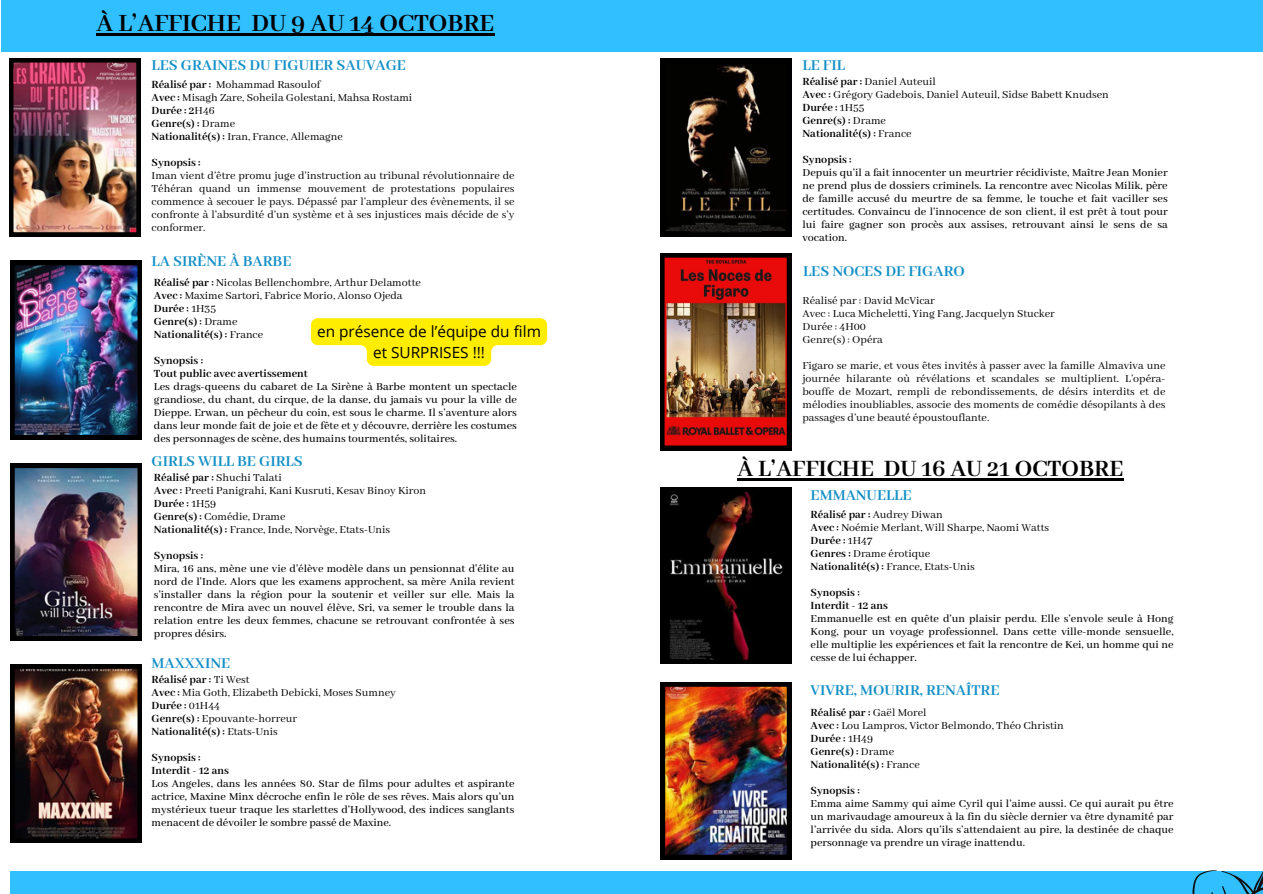
<style>
.page{position:relative;width:1263px;height:894px;background:#fff}
.page>*{position:absolute;margin:0;border:0;box-sizing:border-box;transform-origin:0 0}
.t1{font:700 27px "Abhaya Libre";color:#000}
.t2{font:700 25.5px "Abhaya Libre";color:#000}
.t3{font:700 16.5px "Abhaya Libre";color:#1590c6}
.t4{font:15.45px/20.7px "Open Sans";color:#000;text-align:center}
.t5{font:500 12px/13px "Abhaya Libre";color:#000}
.t6{font:12px/13px "Abhaya Libre";color:#000;text-align:justify}
.t7{font:700 12px "Abhaya Libre";color:#000}
.s1{font-weight:700}
.s2{font-weight:400}
</style>
<div class="page">
<div style="left:621px;top:871px;width:642px;height:22px;background:#30bfff"></div>
<div style="left:10px;top:871px;width:632px;height:22px;background:#30bfff"></div>
<div style="left:594px;top:0;width:669px;height:51px;background:#30bfff"></div>
<div style="left:1px;top:0;width:632px;height:51px;background:#30bfff"></div>
<svg style="left:1192px;top:870px;width:71px;height:23px"></svg>
<img style="left:9px;top:58px;width:132px;height:179px">
<img style="left:10px;top:261px;width:132px;height:178px">
<img style="left:10px;top:463px;width:132px;height:177px">
<img style="left:10px;top:664px;width:132px;height:178px">
<svg style="left:660px;top:59px;width:131px;height:178px;background:#15110d"></svg>
<svg style="left:661px;top:487px;width:130px;height:176px;background:#110a09"></svg>
<img style="left:661px;top:682px;width:130px;height:176px">
<img style="left:660px;top:253px;width:131px;height:197px">
<hr style="left:97px;top:33px;width:144px;height:2px;background:#000">
<svg style="left:241px;top:33px;width:10px;height:2px"></svg>
<hr style="left:251px;top:33px;width:244px;height:2px;background:#000">
<hr style="left:738px;top:478px;width:136px;height:2px;background:#000">
<svg style="left:874px;top:478px;width:10px;height:2px"></svg>
<hr style="left:884px;top:478px;width:239px;height:2px;background:#000">
<svg style="left:311px;top:318px;width:236px;height:48px"></svg>
<p class="t1" style="left:97px;top:8px;width:399px">À L’AFFICHE DU 9 AU 14 OCTOBRE</p>
<p class="t3" style="left:152px;top:56px;width:256px">LES GRAINES DU FIGUIER SAUVAGE</p>
<p class="t6" style="left:152px;top:78px;width:170px"><span class="s1">Réalisé par :</span> Mohammad Rasoulof</p>
<p class="t6" style="left:152px;top:91px;width:262px"><span class="s1">Avec :</span> Misagh Zare, Soheila Golestani, Mahsa Rostami</p>
<p class="t7" style="left:152px;top:104px;width:65px">Durée : 2<span class="s2">H46</span></p>
<h2 class="t7" style="left:152px;top:117px;width:85px">Genre(s) : <span class="s2">Drame</span></h2>
<h1 class="t6" style="left:152px;top:130px;width:193px"><span class="s1">Nationalité(s) :</span> Iran, France, Allemagne</h1>
<p class="t7" style="left:152px;top:156px;width:51px">Synopsis :</p>
<p class="t6" style="left:152px;top:169px;width:364px">Iman vient d’être promu juge d’instruction au tribunal révolutionnaire de Téhéran quand un immense mouvement de protestations populaires commence à secouer le pays. Dépassé par l’ampleur des évènements, il se confronte à l’absurdité d’un système et à ses injustices mais décide de s’y conformer.</p>
<p class="t3" style="left:152px;top:252px;width:141px">LA SIRÈNE À BARBE</p>
<p class="t6" style="left:154px;top:277px;width:268px"><span class="s1">Réalisé par :</span> Nicolas Bellenchombre, Arthur Delamotte</p>
<p class="t6" style="left:154px;top:290px;width:250px"><span class="s1">Avec :</span> Maxime Sartori, Fabrice Morio, Alonso Ojeda</p>
<p class="t7" style="left:154px;top:302px;width:64px">Durée : <span class="s2">1H35</span></p>
<h2 class="t7" style="left:154px;top:315px;width:85px">Genre(s) : <span class="s2">Drame</span></h2>
<p class="t7" style="left:154px;top:328px;width:111px">Nationalité(s) : <span class="s2">France</span></p>
<p class="t5" style="left:154px;top:355px;width:364px"><span class="s1">Synopsis :<br>Tout public avec avertissement<br></span>Les drags-queens du cabaret de La Sirène à Barbe montent un spectacle grandiose, du chant, du cirque, de la danse, du jamais vu pour la ville de Dieppe. Erwan, un pêcheur du coin, est sous le charme. Il s’aventure alors dans leur monde fait de joie et de fête et y découvre, derrière les costumes des personnages de scène, des humains tourmentés, solitaires.</p>
<h4 class="t4" style="left:317px;top:321px;width:225px">en présence de l’équipe du film et SURPRISES !!!</h4>
<p class="t3" style="left:152px;top:452px;width:153px">GIRLS WILL BE GIRLS</p>
<p class="t6" style="left:154px;top:471px;width:129px"><span class="s1">Réalisé par :</span> Shuchi Talati</p>
<p class="t6" style="left:154px;top:484px;width:274px"><span class="s1">Avec :</span> Preeti Panigrahi, Kani Kusruti, Kesav Binoy Kiron</p>
<h4 class="t7" style="left:154px;top:497px;width:64px">Durée : <span class="s2">1H59</span></h4>
<h3 class="t6" style="left:154px;top:510px;width:133px"><span class="s1">Genre(s) :</span> Comédie, Drame</h3>
<p class="t6" style="left:154px;top:523px;width:238px"><span class="s1">Nationalité(s) :</span> France, Inde, Norvège, Etats-Unis</p>
<h2 class="t5" style="left:154px;top:549px;width:362px"><span class="s1">Synopsis :<br></span>Mira, 16 ans, mène une vie d'élève modèle dans un pensionnat d'élite au nord de l'Inde. Alors que les examens approchent, sa mère Anila revient s'installer dans la région pour la soutenir et veiller sur elle. Mais la rencontre de Mira avec un nouvel élève, Sri, va semer le trouble dans la relation entre les deux femmes, chacune se retrouvant confrontée à ses propres désirs.</h2>
<p class="t3" style="left:152px;top:654px;width:80px">MAXXXINE</p>
<p class="t7" style="left:152px;top:673px;width:100px">Réalisé par : <span class="s2">Ti West</span></p>
<p class="t6" style="left:152px;top:686px;width:246px"><span class="s1">Avec :</span> Mia Goth, Elizabeth Debicki, Moses Sumney</p>
<p class="t7" style="left:152px;top:699px;width:70px">Durée : <span class="s2">01H44</span></p>
<h4 class="t6" style="left:152px;top:712px;width:147px"><span class="s1">Genre(s) :</span> Epouvante-horreur</h4>
<p class="t7" style="left:152px;top:725px;width:128px">Nationalité(s) : <span class="s2">Etats-Unis</span></p>
<h2 class="t5" style="left:152px;top:751px;width:364px"><span class="s1">Synopsis :<br>Interdit - 12 ans<br></span>Los Angeles, dans les années 80. Star de films pour adultes et aspirante actrice, Maxine Minx décroche enfin le rôle de ses rêves. Mais alors qu’un mystérieux tueur traque les starlettes d’Hollywood, des indices sanglants menacent de dévoiler le sombre passé de Maxine.</h2>
<h2 class="t3" style="left:802px;top:56px;width:44px">LE FIL</h2>
<p class="t6" style="left:802px;top:75px;width:135px"><span class="s1">Réalisé par :</span> Daniel Auteuil</p>
<p class="t6" style="left:802px;top:88px;width:308px"><span class="s1">Avec :</span> Grégory Gadebois, Daniel Auteuil, Sidse Babett Knudsen</p>
<p class="t7" style="left:802px;top:101px;width:63px">Durée : <span class="s2">1H55</span></p>
<p class="t7" style="left:802px;top:114px;width:85px">Genre(s) : <span class="s2">Drame</span></p>
<h4 class="t7" style="left:802px;top:127px;width:111px">Nationalité(s) : <span class="s2">France</span></h4>
<p class="t5" style="left:802px;top:153px;width:367px"><span class="s1">Synopsis :<br></span>Depuis qu’il a fait innocenter un meurtrier récidiviste, Maître Jean Monier ne prend plus de dossiers criminels. La rencontre avec Nicolas Milik, père de famille accusé du meurtre de sa femme, le touche et fait vaciller ses certitudes. Convaincu de l’innocence de son client, il est prêt à tout pour lui faire gagner son procès aux assises, retrouvant ainsi le sens de sa vocation.</p>
<h2 class="t3" style="left:803px;top:262px;width:163px">LES NOCES DE FIGARO</h2>
<p class="t6" style="left:802px;top:294px;width:134px">Réalisé par : David McVicar</p>
<p class="t6" style="left:802px;top:307px;width:254px">Avec : Luca Micheletti, Ying Fang, Jacquelyn Stucker</p>
<p class="t6" style="left:802px;top:320px;width:65px">Durée : 4H00</p>
<p class="t6" style="left:802px;top:333px;width:82px">Genre(s) : Opéra</p>
<h4 class="t6" style="left:802px;top:359px;width:364px">Figaro se marie, et vous êtes invités à passer avec la famille Almaviva une journée hilarante où révélations et scandales se multiplient. L’opéra&shy;bouffe de Mozart, rempli de rebondissements, de désirs interdits et de mélodies inoubliables, associe des moments de comédie désopilants à des passages d’une beauté époustouflante.</h4>
<p class="t2" style="left:738px;top:455px;width:387px">À L’AFFICHE DU 16 AU 21 OCTOBRE</p>
<h4 class="t3" style="left:811px;top:486px;width:102px">EMMANUELLE</h4>
<p class="t7" style="left:811px;top:508px;width:134px">Réalisé par : <span class="s2">Audrey Diwan</span></p>
<p class="t6" style="left:811px;top:521px;width:240px"><span class="s1">Avec :</span> Noémie Merlant, Will Sharpe, Naomi Watts</p>
<p class="t7" style="left:811px;top:534px;width:63px">Durée : <span class="s2">1H47</span></p>
<p class="t6" style="left:811px;top:547px;width:121px"><span class="s1">Genres :</span> Drame érotique</p>
<p class="t6" style="left:811px;top:560px;width:166px"><span class="s1">Nationalité(s) :</span> France, Etats-Unis</p>
<p class="t5" style="left:811px;top:586px;width:364px"><span class="s1">Synopsis :<br>Interdit - 12 ans<br></span>Emmanuelle est en quête d’un plaisir perdu. Elle s’envole seule à Hong Kong, pour un voyage professionnel. Dans cette ville-monde sensuelle, elle multiplie les expériences et fait la rencontre de Kei, un homme qui ne cesse de lui échapper.</p>
<h2 class="t3" style="left:811px;top:681px;width:190px">VIVRE, MOURIR, RENAÎTRE</h2>
<p class="t7" style="left:811px;top:705px;width:117px">Réalisé par : <span class="s2">Gaël Morel</span></p>
<p class="t6" style="left:811px;top:719px;width:255px"><span class="s1">Avec :</span> Lou Lampros, Victor Belmondo, Théo Christin</p>
<p class="t7" style="left:811px;top:731px;width:64px">Durée : <span class="s2">1H49</span></p>
<p class="t7" style="left:811px;top:744px;width:85px">Genre(s) : <span class="s2">Drame</span></p>
<p class="t7" style="left:811px;top:757px;width:111px">Nationalité(s) : <span class="s2">France</span></p>
<p class="t5" style="left:811px;top:784px;width:364px"><span class="s1">Synopsis :<br></span>Emma aime Sammy qui aime Cyril qui l’aime aussi. Ce qui aurait pu être un marivaudage amoureux à la fin du siècle dernier va être dynamité par l’arrivée du sida. Alors qu’ils s’attendaient au pire, la destinée de chaque personnage va prendre un virage inattendu.</p>
</div>
